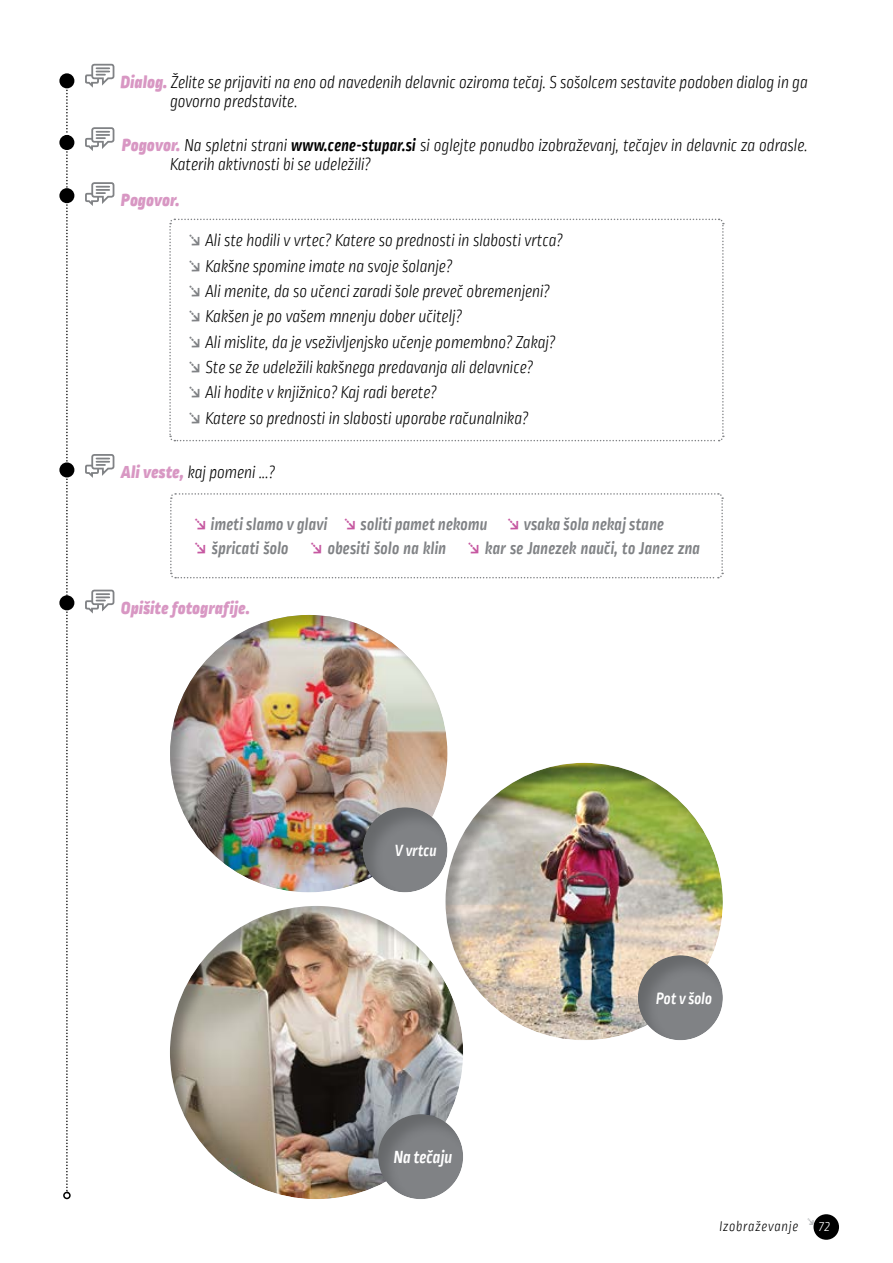
<style>
.page{position:relative;width:893px;height:1263px;background:#fff}
.page>*{position:absolute;margin:0;border:0;box-sizing:border-box;transform-origin:0 0}
.t1{font:italic 700 18.6px "Ropa Mix PTT";color:#fff;scale:.91 1}
.t2{font:italic 900 18.3px "Ropa Mix PTT";letter-spacing:.02em;color:#d897c3}
.t3{font:italic 300 18.15px/25.3px "Ropa Mix PTT";letter-spacing:-.01em;color:#000;scale:.91 1}
.t4{font:italic 700 18.15px/24.2px "Ropa Mix PTT";letter-spacing:.01em;color:#808285;scale:.91 1}
.t5{font:italic 700 17.1px "Ropa Mix PTT";color:#fff;scale:.91 1}
.t6{font:italic 300 14.85px "Ropa Mix PTT";letter-spacing:.05em;color:#000;scale:.91 1}
.s1{font-weight:900;font-size:18.3px;color:#d897c3}
.s2{font-weight:700}
.s3{font-weight:700;color:#808285}
.s4{color:#c658a1}
.s5{color:#fff}
</style>
<div class="page">
<div style="left:155px;top:604px;width:304px;height:288px;background:#000;opacity:.3"></div>
<svg style="left:169px;top:218px;width:555px;height:224px"></svg>
<svg style="left:85px;top:63px;width:30px;height:25px"></svg>
<svg style="left:85px;top:127px;width:30px;height:24px"></svg>
<svg style="left:85px;top:182px;width:30px;height:24px"></svg>
<svg style="left:85px;top:454px;width:30px;height:24px"></svg>
<svg style="left:170px;top:493px;width:554px;height:86px"></svg>
<svg style="left:85px;top:589px;width:30px;height:25px"></svg>
<div style="left:155px;top:895px;width:321px;height:305px;background:#000;opacity:.3"></div>
<div style="left:364px;top:1103px;width:112px;height:96px;background:#000;opacity:.2"></div>
<div style="left:430px;top:752px;width:304px;height:288px;background:#000;opacity:.3"></div>
<div style="left:623px;top:944px;width:113px;height:96px;background:#000;opacity:.2"></div>
<div style="left:348px;top:797px;width:112px;height:96px;background:#000;opacity:.2"></div>
<svg style="left:66px;top:88px;width:2px;height:47px"></svg>
<div style="left:59px;top:73px;width:15px;height:15px;background:#000;border-radius:50%"></div>
<div style="left:59px;top:595px;width:15px;height:15px;background:#000;border-radius:50%"></div>
<div style="left:63px;top:1192px;width:8px;height:7px;border:2px solid #000;border-radius:50%"></div>
<div style="left:59px;top:135px;width:15px;height:15px;background:#000;border-radius:50%"></div>
<div style="left:59px;top:188px;width:15px;height:15px;background:#000;border-radius:50%"></div>
<svg style="left:66px;top:151px;width:2px;height:1042px"></svg>
<div style="left:59px;top:462px;width:15px;height:15px;background:#000;border-radius:50%"></div>
<div style="left:63px;top:597px;width:8px;height:8px;border:2px solid #000;border-radius:50%"></div>
<div style="left:813px;top:1214px;width:26px;height:26px;background:#000;border-radius:50%"></div>
<p class="t3" style="left:170px;top:73px;width:702px;line-height:19px;text-indent:-49px"><span class="s1">Dialog.</span> Želite se prijaviti na eno od navedenih delavnic oziroma tečaj. S sošolcem sestavite podoben dialog in ga govorno predstavite.</p>
<p class="t3" style="left:170px;top:137px;width:702px;line-height:19px;text-indent:-48px"><span class="s1">Pogovor.</span> Na spletni strani <span class="s2">www.cene-stupar.si</span> si oglejte ponudbo izobraževanj, tečajev in delavnic za odrasle.<br>Katerih aktivnosti bi se udeležili?</p>
<p class="t2" style="left:121px;top:189px;width:60px">Pogovor.</p>
<p class="t3" style="left:187px;top:229px;width:415px"><span class="s3">↘</span> Ali ste hodili v vrtec? Katere so prednosti in slabosti vrtca? <span class="s3">↘</span> Kakšne spomine imate na svoje šolanje?<br><span class="s3">↘</span> Ali menite, da so učenci zaradi šole preveč obremenjeni? <span class="s3">↘</span> Kakšen je po vašem mnenju dober učitelj?<br><span class="s3">↘</span> Ali mislite, da je vseživljenjsko učenje pomembno? Zakaj? <span class="s3">↘</span> Ste se že udeležili kakšnega predavanja ali delavnice?<br><span class="s3">↘</span> Ali hodite v knjižnico? Kaj radi berete?<br><span class="s3">↘</span> Katere so prednosti in slabosti uporabe računalnika?</p>
<p class="t3" style="left:121px;top:460px;width:171px"><span class="s1">Ali veste,</span> kaj pomeni ...?</p>
<p class="t4" style="left:193px;top:513px;width:559px"><span class="s4">↘</span> imeti slamo v glavi <span class="s4">↘</span> soliti pamet nekomu <span class="s4">↘</span> vsaka šola nekaj stane<br><span class="s4">↘</span> špricati šolo <span class="s4">↘</span> obesiti šolo na klin <span class="s4">↘</span> kar se Janezek nauči, to Janez zna</p>
<p class="t2" style="left:121px;top:596px;width:130px">Opišite fotografije.</p>
<p class="t5" style="left:395px;top:840px;width:48px">V vrtcu</p>
<p class="t1" style="left:394px;top:1146px;width:66px">Na tečaju</p>
<p class="t5" style="left:656px;top:988px;width:63px">Pot v šolo</p>
<p class="t6" style="left:719px;top:1218px;width:123px">Izobraževanje <sup>↘</sup> <span class="s5">72</span></p>
</div>
